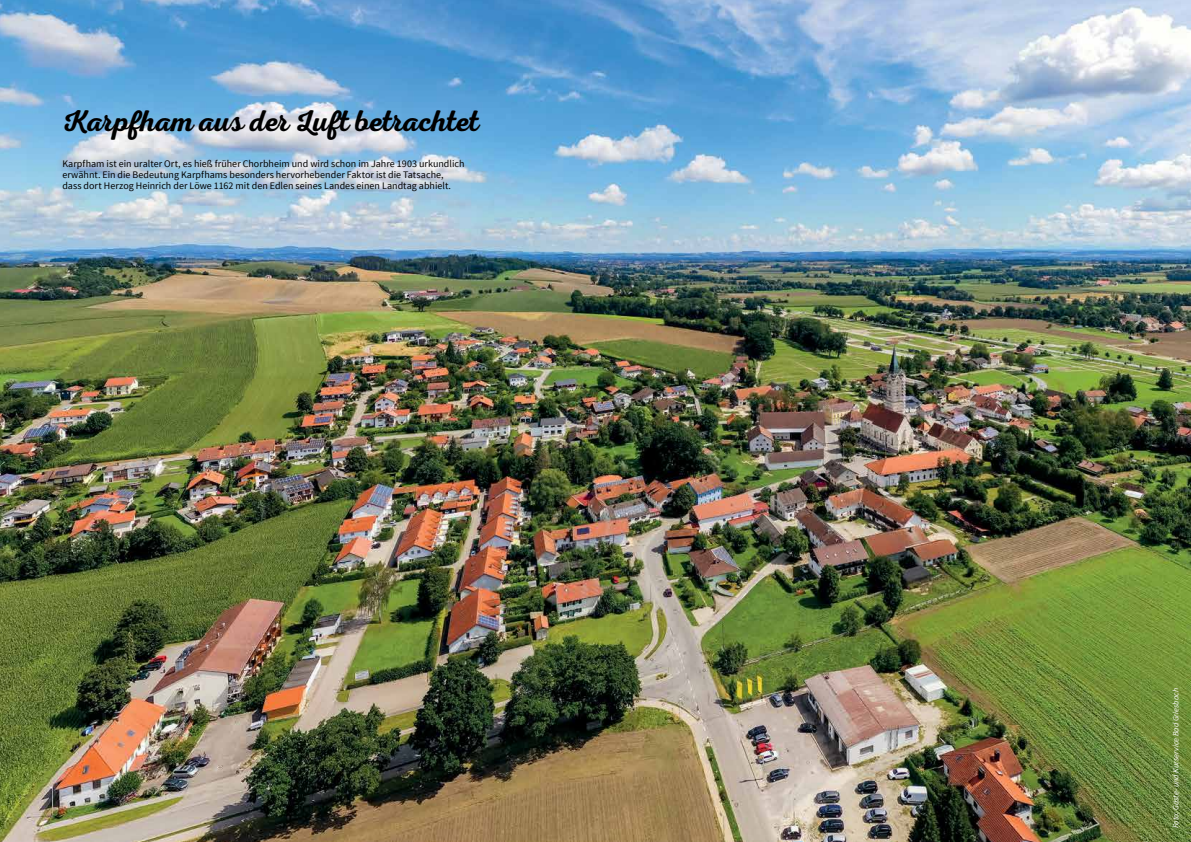
<style>
.page{position:relative;width:1191px;height:842px;background:#fff}
.page>*{position:absolute;margin:0;border:0;box-sizing:border-box;transform-origin:0 0}
.t1{font:30.1px "Nexa Rust Script S 1";letter-spacing:.005em;color:#000}
.t2{font:10px/11px "Source Sans Pro";letter-spacing:.005em;color:#000}
.t3{font:italic 8px "Source Sans Pro";letter-spacing:.01em;color:#fff}
</style>
<div class="page">
<img style="left:0;top:0;width:1191px;height:842px">
<h1 class="t1" style="left:62px;top:103px;width:419px">Karpfham aus der Luft betrachtet</h1>
<p class="t2" style="left:62px;top:158px;width:403px">Karpfham ist ein uralter Ort, es hieß früher Chorbheim und wird schon im Jahre 1903 urkundlich erwähnt. Ein die Bedeutung Karpfhams besonders hervorhebender Faktor ist die Tatsache, dass dort Herzog Heinrich der Löwe 1162 mit den Edlen seines Landes einen Landtag abhielt.</p>
<p class="t3" style="left:1171px;top:828px;width:142px;rotate:-90deg">Foto: Gäste- und Kurservice Bad Griesbach</p>
</div>
